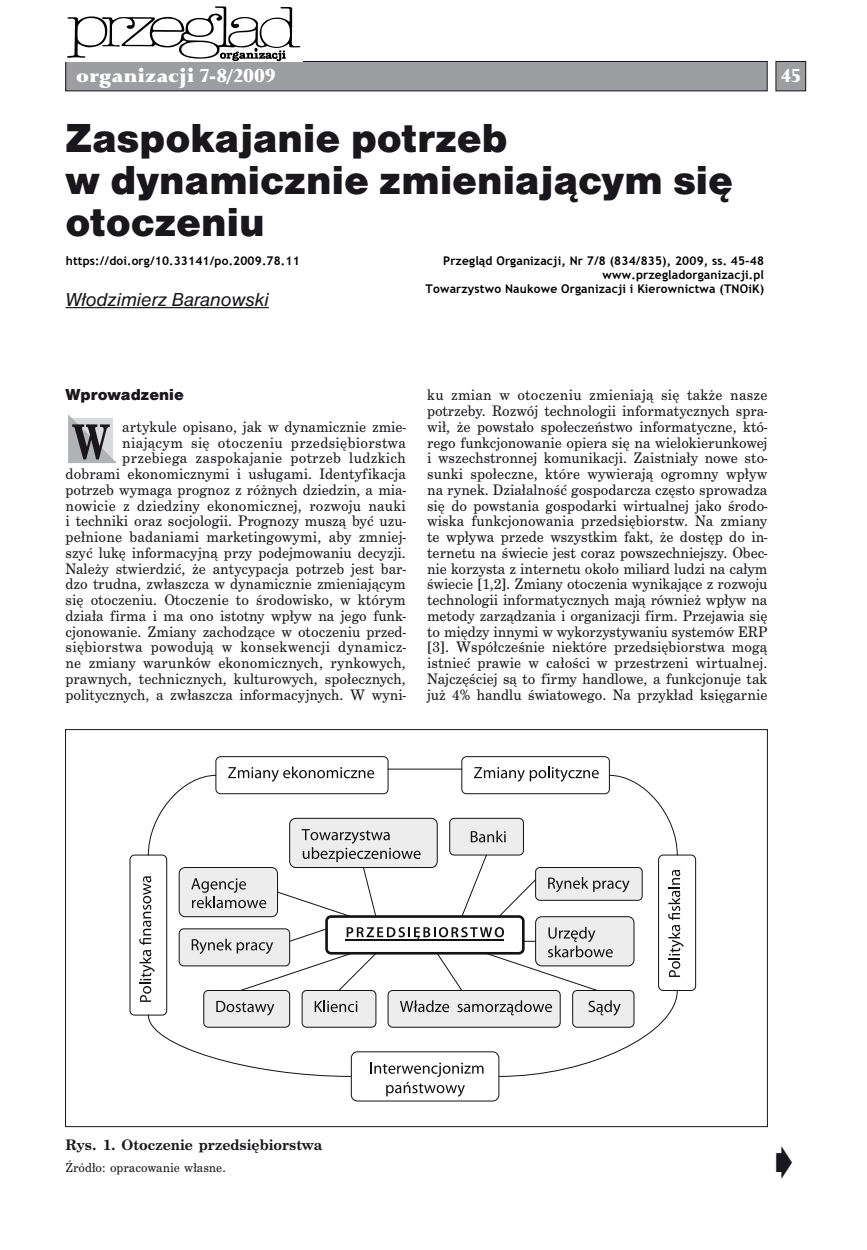
<style>
.page{position:relative;width:867px;height:1250px;background:#fff}
.page>*{position:absolute;margin:0;border:0;box-sizing:border-box;transform-origin:0 0}
.t1{font:42px/42px "Nimbus San DCE Blac";letter-spacing:-.005em;color:#1a171c}
.podstawowy_PO{font:36px "Newspaper Pi PL";color:#1a171c}
.pagina{font:900 21px "Lapidary 333 PL";color:#fff}
.t2{font:italic 19.5px "Nimbus San DCE";color:#1a171c}
.t3{font:16.5px "Nimbus San DCE Blac";color:#1a171c}
.t4{font:15.75px/15.8px "Century Sch TCE";color:#1a171c;text-align:right}
.t5{font:700 15.75px "Century Sch TCE";color:#1a171c}
.t6{font:13.5px "Century Sch TCE";color:#1a171c}
.t7{font:700 12px/13.8px "Trebuchet MS";color:#000;text-align:right}
</style>
<div class="page">
<div style="left:66px;top:61px;width:701px;height:30px;background:#9d9ea0"></div>
<div style="left:66px;top:61px;width:701px;height:30px;border:1px solid #1a171c"></div>
<div style="left:776px;top:61px;width:29px;height:30px;background:#9d9ea0"></div>
<div style="left:775px;top:61px;width:31px;height:30px;border:1px solid #1a171c"></div>
<hr style="left:66px;top:307px;width:203px;height:1px;background:#1a171c">
<svg style="left:68px;top:414px;width:49px;height:49px;background:#a2a2a4"></svg>
<div style="left:461px;top:756px;width:149px;height:38px;border:1px solid #111211;border-radius:5px"></div>
<svg style="left:474px;top:766px;width:80px;height:2px"></svg>
<div style="left:215px;top:756px;width:173px;height:38px;border:1px solid #111211;border-radius:5px"></div>
<svg style="left:228px;top:766px;width:114px;height:2px"></svg>
<div style="left:658px;top:854px;width:38px;height:136px;border:1px solid #111211;border-radius:5px"></div>
<svg style="left:678px;top:870px;width:5px;height:106px"></svg>
<div style="left:129px;top:854px;width:38px;height:161px;border:1px solid #111211;border-radius:5px"></div>
<svg style="left:139px;top:876px;width:8px;height:125px"></svg>
<svg style="left:147px;top:768px;width:531px;height:309px"></svg>
<div style="left:351px;top:1051px;width:148px;height:49px;background:#fff;border-radius:6px"></div>
<div style="left:351px;top:1051px;width:148px;height:50px;border:1px solid #111211;border-radius:6px"></div>
<svg style="left:370px;top:1062px;width:113px;height:34px"></svg>
<img style="left:66px;top:6px;width:235px;height:55px">
<p class="pagina" style="left:76px;top:63px;width:201px">organizacji 7-8/2009</p>
<p class="pagina" style="left:780px;top:63px;width:22px">45</p>
<p class="t1" style="left:66px;top:117px;width:669px">Zaspokajanie potrzeb<br>w dynamicznie zmieniającym się otoczeniu</p>
<p class="t7" style="left:66px;top:254px;width:236px">https://doi.org/10.33141/po.2009.78.11</p>
<p class="t7" style="left:425px;top:254px;width:340px">Przegląd Organizacji, Nr 7/8 (834/835), 2009, ss. 45-48 www.przegladorganizacji.pl<br>Towarzystwo Naukowe Organizacji i Kierownictwa (TNOiK)</p>
<p class="t2" style="left:66px;top:288px;width:205px">Włodzimierz Baranowski</p>
<p class="t3" style="left:66px;top:385px;width:120px">Wprowadzenie</p>
<p class="t4" style="left:66px;top:419px;width:342px">artykule opisano, jak w dynamicznie zmie&shy;niającym się otoczeniu przedsiębiorstwa przebiega zaspokajanie potrzeb ludzkich dobrami ekonomicznymi i usługami. Identyfikacja potrzeb wymaga prognoz z różnych dziedzin, a mia&shy;nowicie z dziedziny ekonomicznej, rozwoju nauki i techniki oraz socjologii. Prognozy muszą być uzu&shy;pełnione badaniami marketingowymi, aby zmniej&shy;szyć lukę informacyjną przy podejmowaniu decyzji.<br>Należy stwierdzić, że antycypacja potrzeb jest bar&shy;dzo trudna, zwłaszcza w dynamicznie zmieniającym się otoczeniu. Otoczenie to środowisko, w którym działa firma i ma ono istotny wpływ na jego funk&shy;cjonowanie. Zmiany zachodzące w otoczeniu przed&shy;siębiorstwa powodują w konsekwencji dynamicz&shy;ne zmiany warunków ekonomicznych, rynkowych, prawnych, technicznych, kulturowych, społecznych, politycznych, a zwłaszcza informacyjnych. W wyni-</p>
<p class="t4" style="left:427px;top:387px;width:342px;text-align:left">ku zmian w otoczeniu zmieniają się także nasze potrzeby. Rozwój technologii informatycznych spra&shy;wił, że powstało społeczeństwo informatyczne, któ&shy;rego funkcjonowanie opiera się na wielokierunkowej i wszechstronnej komunikacji. Zaistniały nowe sto&shy;sunki społeczne, które wywierają ogromny wpływ na rynek. Działalność gospodarcza często sprowadza się do powstania gospodarki wirtualnej jako środo&shy;wiska funkcjonowania przedsiębiorstw. Na zmiany te wpływa przede wszystkim fakt, że dostęp do in&shy;ternetu na świecie jest coraz powszechniejszy. Obec&shy;nie korzysta z internetu około miliard ludzi na całym świecie [1,2]. Zmiany otoczenia wynikające z rozwoju technologii informatycznych mają również wpływ na metody zarządzania i organizacji firm. Przejawia się to między innymi w wykorzystywaniu systemów ERP [3]. Współcześnie niektóre przedsiębiorstwa mogą istnieć prawie w całości w przestrzeni wirtualnej.<br>Najczęściej są to firmy handlowe, a funkcjonuje tak już 4% handlu światowego. Na przykład księgarnie</p>
<p class="t5" style="left:66px;top:1135px;width:258px">Rys. 1. Otoczenie przedsiębiorstwa</p>
<p class="t6" style="left:66px;top:1159px;width:160px">Źródło: opracowanie własne.</p>
<p class="podstawowy_PO" style="left:775px;top:1139px;width:19px">,</p>
</div>
